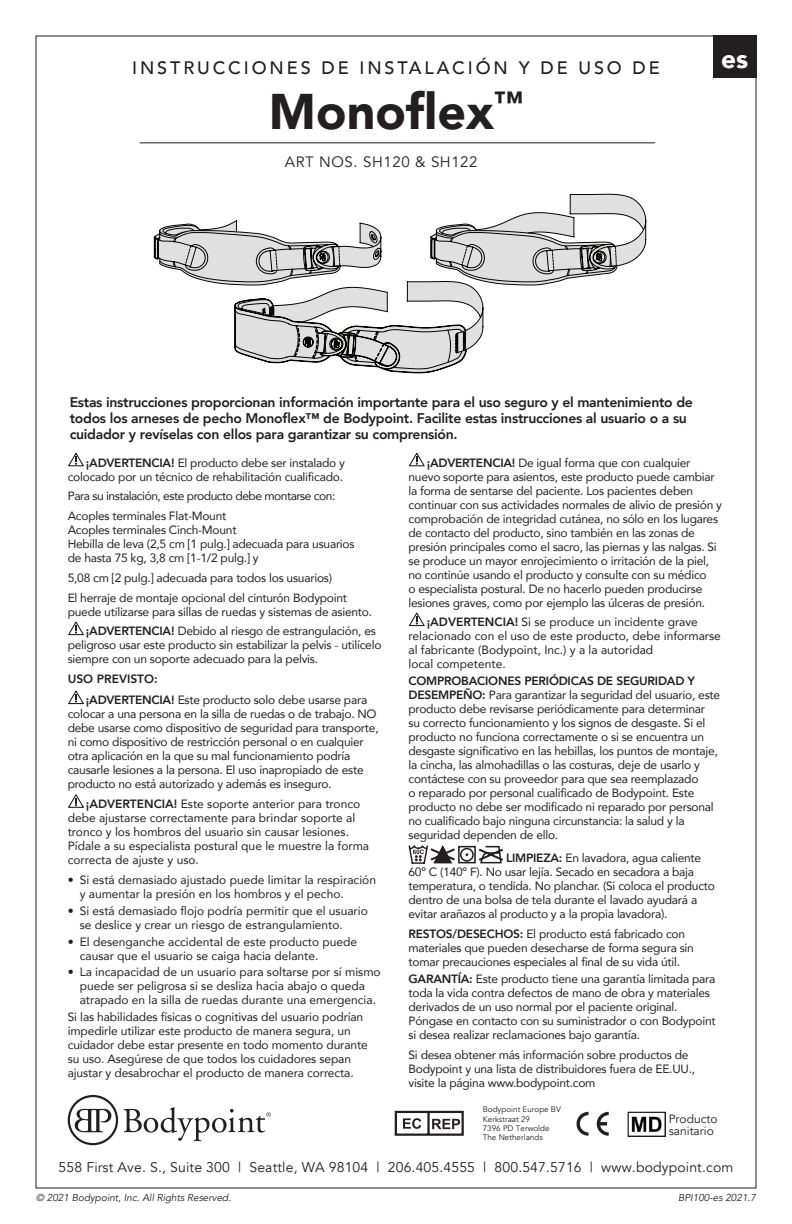
<style>
.page{position:relative;width:792px;height:1224px;background:#fff}
.page>*{position:absolute;margin:0;border:0;box-sizing:border-box;transform-origin:0 0}
.Header_top{font:900 50px "Avenir";color:#231f20}
.t1{font:900 26px "Avenir";color:#fff}
.Header_all_caps{font:500 18px "Avenir";letter-spacing:.16em;color:#231f20}
.t2{font:15px "Avenir";letter-spacing:.04em;color:#231f20}
.bold_heading{font:800 14px/16px "Avenir";letter-spacing:-.02em;color:#231f20}
.t3{font:14px "Avenir";letter-spacing:.01em;color:#231f20}
.Instruction_body{font:12px/14px "Avenir";letter-spacing:-.02em;color:#231f20}
.monoflex_body{font:12px/14px "Avenir";color:#231f20}
.Instruction_body-2{font:12px/14px "Avenir";color:#231f20}
.Instruction_body-3{font:12px "Avenir";letter-spacing:-.04em;color:#231f20}
.t4{font:12px/12px "Avenir";color:#231f20}
.Instruction_body-4{font:800 12px "Avenir";color:#231f20}
.t5{font:italic 10px "Avenir";color:#231f20}
.t6{font:8px "Avenir";color:#231f20}
.s1{font-weight:800}
</style>
<div class="page">
<div style="left:713px;top:36px;width:43px;height:42px;background:#231f20"></div>
<hr style="left:140px;top:142px;width:515px;height:1px;background:#231f20">
<svg style="left:68px;top:453px;width:16px;height:14px"></svg>
<svg style="left:68px;top:622px;width:16px;height:13px"></svg>
<svg style="left:68px;top:691px;width:16px;height:13px"></svg>
<svg style="left:68px;top:794px;width:16px;height:14px"></svg>
<svg style="left:409px;top:453px;width:16px;height:14px"></svg>
<svg style="left:409px;top:613px;width:16px;height:13px"></svg>
<svg style="left:408px;top:845px;width:95px;height:19px"></svg>
<svg style="left:124px;top:1107px;width:147px;height:34px"></svg>
<svg style="left:68px;top:1095px;width:50px;height:50px"></svg>
<svg style="left:577px;top:1112px;width:32px;height:24px"></svg>
<svg style="left:394px;top:1110px;width:70px;height:26px"></svg>
<img style="left:628px;top:1112px;width:38px;height:25px">
<svg style="left:266px;top:362px;width:194px;height:12px"></svg>
<svg style="left:159px;top:194px;width:488px;height:168px"></svg>
<p class="Header_all_caps" style="left:132px;top:52px;width:529px">INSTRUCCIONES DE INSTALACIÓN Y DE USO DE</p>
<p class="Header_top" style="left:269px;top:69px;width:256px">Monoflex<sup>™</sup></p>
<p class="t2" style="left:285px;top:153px;width:194px">ART NOS. SH120 &amp; SH122</p>
<p class="t1" style="left:721px;top:36px;width:29px">es</p>
<p class="bold_heading" style="left:70px;top:395px;width:625px">Estas instrucciones proporcionan información importante para el uso seguro y el mantenimiento de todos los arneses de pecho Monoflex™ de Bodypoint. Facilite estas instrucciones al usuario o a su cuidador y revíselas con ellos para garantizar su comprensión.</p>
<p class="Instruction_body" style="left:68px;top:455px;width:279px;text-align:right"><span class="s1">¡ADVERTENCIA!</span> El producto debe ser instalado y colocado por un técnico de rehabilitación cualificado.</p>
<p class="Instruction_body-3" style="left:68px;top:487px;width:269px">Para su instalación, este producto debe montarse con:</p>
<p class="Instruction_body" style="left:68px;top:509px;width:288px">Acoples terminales Flat-Mount<br>Acoples terminales Cinch-Mount<br>Hebilla de leva (2,5 cm [1 pulg.] adecuada para usuarios de hasta 75 kg, 3,8 cm [1-1/2 pulg.] y</p>
<p class="Instruction_body" style="left:68px;top:570px;width:266px">5,08 cm [2 pulg.] adecuada para todos los usuarios)</p>
<p class="Instruction_body" style="left:68px;top:590px;width:306px">El herraje de montaje opcional del cinturón Bodypoint puede utilizarse para sillas de ruedas y sistemas de asiento.</p>
<p class="Instruction_body" style="left:68px;top:624px;width:315px;text-indent:18px"><span class="s1">¡ADVERTENCIA!</span> Debido al riesgo de estrangulación, es peligroso usar este producto sin estabilizar la pelvis - utilícelo siempre con un soporte adecuado para la pelvis.</p>
<p class="Instruction_body-4" style="left:68px;top:670px;width:91px">USO PREVISTO:</p>
<p class="Instruction_body" style="left:68px;top:693px;width:312px;text-indent:18px"><span class="s1">¡ADVERTENCIA!</span> Este producto solo debe usarse para colocar a una persona en la silla de ruedas o de trabajo. NO debe usarse como dispositivo de seguridad para transporte, ni como dispositivo de restricción personal o en cualquier otra aplicación en la que su mal funcionamiento podría causarle lesiones a la persona. El uso inapropiado de este producto no está autorizado y además es inseguro.</p>
<p class="Instruction_body-2" style="left:68px;top:797px;width:303px;text-indent:18px"><span class="s1">¡ADVERTENCIA!</span> Este soporte anterior para tronco debe ajustarse correctamente para brindar soporte al tronco y los hombros del usuario sin causar lesiones.<br>Pídale a su especialista postural que le muestre la forma correcta de ajuste y uso.</p>
<p class="monoflex_body" style="left:80px;top:872px;width:298px;text-indent:-12px">• Si está demasiado ajustado puede limitar la respiración y aumentar la presión en los hombros y el pecho.</p>
<p class="monoflex_body" style="left:80px;top:903px;width:290px;text-indent:-12px">• Si está demasiado flojo podría permitir que el usuario se deslice y crear un riesgo de estrangulamiento.</p>
<p class="monoflex_body" style="left:80px;top:934px;width:279px;text-indent:-12px">• El desenganche accidental de este producto puede causar que el usuario se caiga hacia delante.</p>
<p class="monoflex_body" style="left:80px;top:965px;width:303px;text-indent:-12px">• La incapacidad de un usuario para soltarse por sí mismo puede ser peligrosa si se desliza hacia abajo o queda atrapado en la silla de ruedas durante una emergencia.</p>
<p class="monoflex_body" style="left:68px;top:1010px;width:302px">Si las habilidades físicas o cognitivas del usuario podrían impedirle utilizar este producto de manera segura, un cuidador debe estar presente en todo momento durante su uso. Asegúrese de que todos los cuidadores sepan ajustar y desabrochar el producto de manera correcta.</p>
<p class="Instruction_body" style="left:408px;top:455px;width:315px;text-indent:18px"><span class="s1">¡ADVERTENCIA!</span> De igual forma que con cualquier nuevo soporte para asientos, este producto puede cambiar la forma de sentarse del paciente. Los pacientes deben continuar con sus actividades normales de alivio de presión y comprobación de integridad cutánea, no sólo en los lugares de contacto del producto, sino también en las zonas de presión principales como el sacro, las piernas y las nalgas. Si se produce un mayor enrojecimiento o irritación de la piel, no continúe usando el producto y consulte con su médico<br>o especialista postural. De no hacerlo pueden producirse lesiones graves, como por ejemplo las úlceras de presión.</p>
<p class="Instruction_body-2" style="left:408px;top:615px;width:314px;text-indent:18px"><span class="s1">¡ADVERTENCIA!</span> Si se produce un incidente grave relacionado con el uso de este producto, debe informarse al fabricante (Bodypoint, Inc.) y a la autoridad<br>local competente.</p>
<p class="Instruction_body" style="left:408px;top:674px;width:313px"><span class="s1">COMPROBACIONES PERIÓDICAS DE SEGURIDAD Y DESEMPEÑO:</span> Para garantizar la seguridad del usuario, este producto debe revisarse periódicamente para determinar<br>su correcto funcionamiento y los signos de desgaste. Si el producto no funciona correctamente o si se encuentra un desgaste significativo en las hebillas, los puntos de montaje, la cincha, las almohadillas o las costuras, deje de usarlo y contáctese con su proveedor para que sea reemplazado<br>o reparado por personal cualificado de Bodypoint. Este producto no debe ser modificado ni reparado por personal no cualificado bajo ninguna circunstancia: la salud y la seguridad dependen de ello.</p>
<p class="Instruction_body" style="left:408px;top:851px;width:308px;text-indent:98px"><span class="s1">LIMPIEZA:</span> En lavadora, agua caliente 60º C (140º F). No usar lejía. Secado en secadora a baja temperatura, o tendida. No planchar. (Si coloca el producto dentro de una bolsa de tela durante el lavado ayudará a evitar arañazos al producto y a la propia lavadora).</p>
<p class="Instruction_body" style="left:408px;top:926px;width:287px"><span class="s1">RESTOS/DESECHOS:</span> El producto está fabricado con materiales que pueden desecharse de forma segura sin tomar precauciones especiales al final de su vida útil.</p>
<p class="Instruction_body" style="left:408px;top:971px;width:309px"><span class="s1">GARANTÍA:</span> Este producto tiene una garantía limitada para toda la vida contra defectos de mano de obra y materiales derivados de un uso normal por el paciente original.<br>Póngase en contacto con su suministrador o con Bodypoint si desea realizar reclamaciones bajo garantía.</p>
<p class="Instruction_body" style="left:408px;top:1047px;width:288px">Si desea obtener más información sobre productos de<br>Bodypoint y una lista de distribuidores fuera de EE.UU., visite la página www.bodypoint.com</p>
<p class="t6" style="left:483px;top:1105px;width:80px">Bodypoint Europe BV</p>
<p class="t6" style="left:483px;top:1114px;width:49px">Kerkstraat 29</p>
<p class="t6" style="left:483px;top:1124px;width:68px">7396 PD Terwolde</p>
<p class="t6" style="left:483px;top:1133px;width:61px">The Netherlands</p>
<p class="t4" style="left:669px;top:1113px;width:50px">Producto sanitario</p>
<p class="t3" style="left:59px;top:1159px;width:676px">558 First Ave. S., Suite 300 | Seattle, WA 98104 | 206.405.4555 | 800.547.5716 | www.bodypoint.com</p>
<p class="t5" style="left:678px;top:1192px;width:79px">BPI100-es 2021.7</p>
<p class="t5" style="left:36px;top:1192px;width:197px">© 2021 Bodypoint, Inc. All Rights Reserved.</p>
</div>
